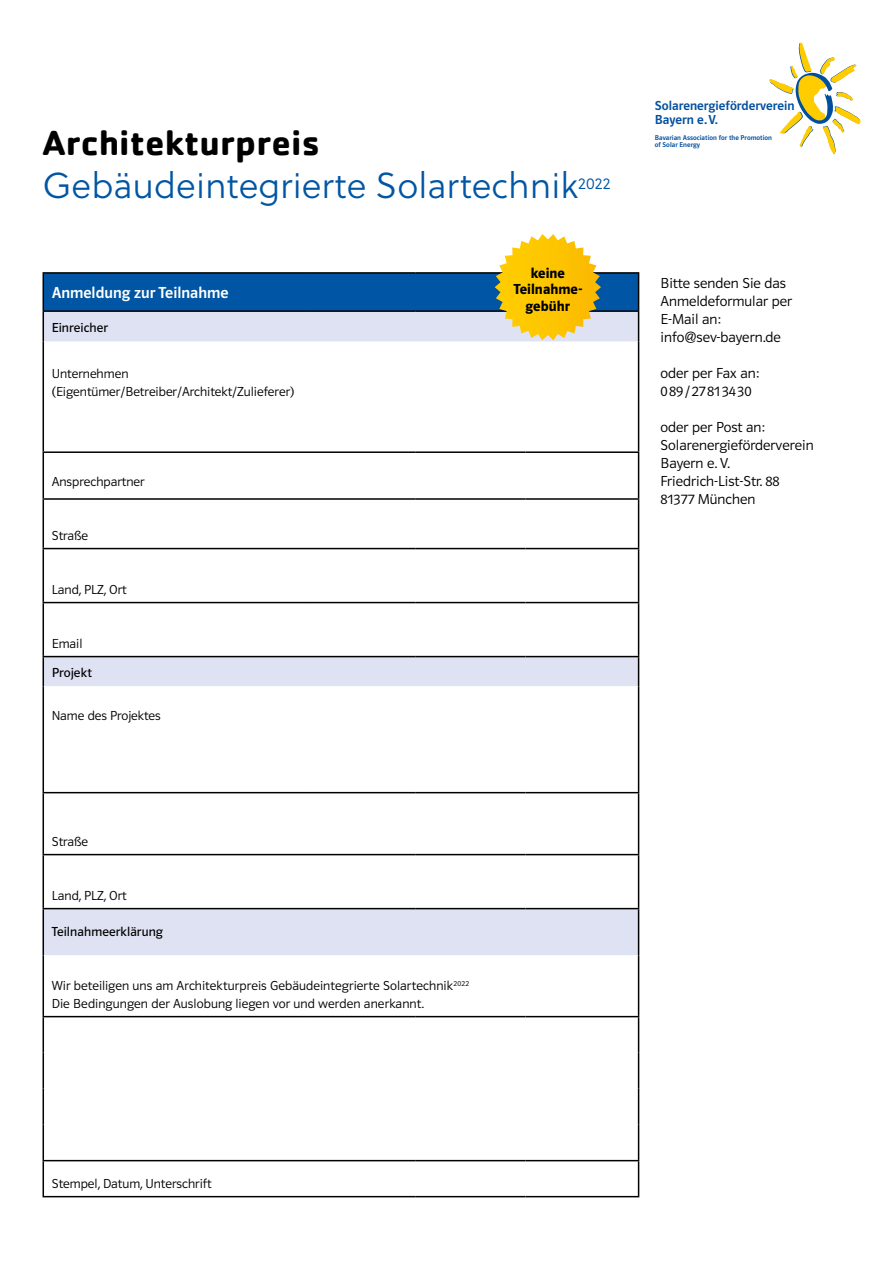
<style>
.page{position:relative;width:893px;height:1263px;background:#fff}
.page>*{position:absolute;margin:0;border:0;box-sizing:border-box;transform-origin:0 0}
.t1{font:36px "Soleil Lt";color:#0056a4}
.t2{font:700 36px "Cachet Std";color:#000}
.t3{font:16.5px "Polo 11 K Krftg";color:#fff}
.t4{font:15.75px "Soleil Lt";color:#0056a4}
.t5{font:15px/18px "Polo 11 K Leicht";color:#000}
.t6{font:15px/16.5px "Polo 11 K Hfett";letter-spacing:.005em;color:#000;text-align:center}
.t7{font:13.5px/18px "Polo 11 K Leicht";color:#000}
.t8{font:13.5px "Polo 11 K Buch";letter-spacing:.005em;color:#000}
.t9{font:13.5px/13.5px "Polo 11 K Krftg";letter-spacing:.005em;color:#004f9f}
.t10{font:7.2px "Polo 11 K Krftg";letter-spacing:.005em;color:#004f9f}
</style>
<div class="page">
<svg style="left:769px;top:43px;width:92px;height:112px"></svg>
<div style="left:43px;top:273px;width:596px;height:38px;background:#0056a4"></div>
<div style="left:44px;top:312px;width:594px;height:30px;background:#dee2f3"></div>
<svg style="left:44px;top:342px;width:594px;height:854px"></svg>
<svg style="left:44px;top:500px;width:594px;height:48px"></svg>
<hr style="left:43px;top:274px;width:1px;height:36px;background:#000">
<hr style="left:43px;top:272px;width:263px;height:2px;background:#000">
<hr style="left:306px;top:272px;width:110px;height:2px;background:#000">
<hr style="left:416px;top:272px;width:109px;height:2px;background:#000">
<hr style="left:525px;top:272px;width:114px;height:2px;background:#000">
<hr style="left:43px;top:310px;width:263px;height:2px;background:#000">
<hr style="left:306px;top:310px;width:110px;height:2px;background:#000">
<hr style="left:416px;top:310px;width:109px;height:2px;background:#000">
<hr style="left:638px;top:274px;width:1px;height:36px;background:#000">
<hr style="left:525px;top:310px;width:114px;height:2px;background:#000">
<hr style="left:43px;top:312px;width:1px;height:30px;background:#000">
<hr style="left:638px;top:312px;width:1px;height:30px;background:#000">
<hr style="left:43px;top:342px;width:1px;height:109px;background:#000">
<hr style="left:638px;top:342px;width:1px;height:109px;background:#000">
<hr style="left:43px;top:453px;width:1px;height:45px;background:#000">
<hr style="left:43px;top:451px;width:263px;height:2px;background:#000">
<hr style="left:306px;top:451px;width:110px;height:2px;background:#000">
<hr style="left:416px;top:451px;width:109px;height:2px;background:#000">
<hr style="left:525px;top:451px;width:114px;height:2px;background:#000">
<hr style="left:638px;top:453px;width:1px;height:45px;background:#000">
<hr style="left:43px;top:500px;width:1px;height:48px;background:#000">
<hr style="left:43px;top:498px;width:263px;height:2px;background:#000">
<hr style="left:306px;top:498px;width:110px;height:2px;background:#000">
<hr style="left:416px;top:498px;width:109px;height:2px;background:#000">
<hr style="left:525px;top:498px;width:114px;height:2px;background:#000">
<hr style="left:638px;top:500px;width:1px;height:48px;background:#000">
<hr style="left:43px;top:549px;width:1px;height:53px;background:#000">
<hr style="left:43px;top:603px;width:1px;height:53px;background:#000">
<hr style="left:43px;top:548px;width:263px;height:1px;background:#000">
<hr style="left:306px;top:548px;width:110px;height:1px;background:#000">
<hr style="left:416px;top:548px;width:109px;height:1px;background:#000">
<hr style="left:525px;top:548px;width:114px;height:1px;background:#000">
<hr style="left:638px;top:549px;width:1px;height:53px;background:#000">
<hr style="left:638px;top:603px;width:1px;height:53px;background:#000">
<svg style="left:43px;top:657px;width:1px;height:29px"></svg>
<hr style="left:43px;top:602px;width:263px;height:1px;background:#000">
<hr style="left:43px;top:656px;width:263px;height:1px;background:#000">
<hr style="left:306px;top:602px;width:110px;height:1px;background:#000">
<hr style="left:416px;top:602px;width:109px;height:1px;background:#000">
<hr style="left:306px;top:656px;width:110px;height:1px;background:#000">
<hr style="left:416px;top:656px;width:109px;height:1px;background:#000">
<hr style="left:525px;top:602px;width:114px;height:1px;background:#000">
<hr style="left:525px;top:656px;width:114px;height:1px;background:#000">
<svg style="left:638px;top:657px;width:1px;height:29px"></svg>
<hr style="left:43px;top:686px;width:1px;height:106px;background:#000">
<hr style="left:638px;top:686px;width:1px;height:106px;background:#000">
<hr style="left:43px;top:793px;width:1px;height:61px;background:#000">
<hr style="left:43px;top:855px;width:1px;height:53px;background:#000">
<hr style="left:43px;top:909px;width:1px;height:46px;background:#000">
<hr style="left:43px;top:955px;width:1px;height:61px;background:#000">
<hr style="left:43px;top:1017px;width:1px;height:36px;background:#000">
<hr style="left:43px;top:1053px;width:1px;height:36px;background:#000">
<hr style="left:43px;top:1089px;width:1px;height:36px;background:#000">
<hr style="left:43px;top:1125px;width:1px;height:35px;background:#000">
<hr style="left:43px;top:1161px;width:1px;height:35px;background:#000">
<hr style="left:43px;top:792px;width:263px;height:1px;background:#000">
<hr style="left:43px;top:854px;width:263px;height:1px;background:#000">
<hr style="left:43px;top:908px;width:263px;height:1px;background:#000">
<hr style="left:43px;top:1016px;width:263px;height:1px;background:#000">
<hr style="left:43px;top:1160px;width:263px;height:1px;background:#000">
<hr style="left:43px;top:1196px;width:263px;height:1px;background:#000">
<hr style="left:306px;top:792px;width:110px;height:1px;background:#000">
<hr style="left:416px;top:792px;width:109px;height:1px;background:#000">
<hr style="left:306px;top:854px;width:110px;height:1px;background:#000">
<hr style="left:416px;top:854px;width:109px;height:1px;background:#000">
<hr style="left:306px;top:908px;width:110px;height:1px;background:#000">
<hr style="left:416px;top:908px;width:109px;height:1px;background:#000">
<hr style="left:306px;top:1016px;width:110px;height:1px;background:#000">
<hr style="left:416px;top:1016px;width:109px;height:1px;background:#000">
<hr style="left:306px;top:1160px;width:110px;height:1px;background:#000">
<hr style="left:416px;top:1160px;width:109px;height:1px;background:#000">
<hr style="left:306px;top:1196px;width:110px;height:1px;background:#000">
<hr style="left:416px;top:1196px;width:109px;height:1px;background:#000">
<hr style="left:525px;top:792px;width:114px;height:1px;background:#000">
<hr style="left:638px;top:793px;width:1px;height:61px;background:#000">
<hr style="left:638px;top:855px;width:1px;height:53px;background:#000">
<hr style="left:638px;top:909px;width:1px;height:46px;background:#000">
<hr style="left:638px;top:955px;width:1px;height:61px;background:#000">
<hr style="left:638px;top:1017px;width:1px;height:36px;background:#000">
<hr style="left:638px;top:1053px;width:1px;height:36px;background:#000">
<hr style="left:638px;top:1089px;width:1px;height:36px;background:#000">
<hr style="left:638px;top:1125px;width:1px;height:35px;background:#000">
<hr style="left:638px;top:1161px;width:1px;height:35px;background:#000">
<hr style="left:525px;top:854px;width:114px;height:1px;background:#000">
<hr style="left:525px;top:908px;width:114px;height:1px;background:#000">
<hr style="left:525px;top:1016px;width:114px;height:1px;background:#000">
<hr style="left:525px;top:1160px;width:114px;height:1px;background:#000">
<hr style="left:525px;top:1196px;width:114px;height:1px;background:#000">
<svg style="left:495px;top:234px;width:106px;height:106px"></svg>
<p class="t9" style="left:655px;top:99px;width:141px">Solarenergieförderverein<br>Bayern e.V.</p>
<p class="t10" style="left:655px;top:134px;width:119px">Bavarian Association for the Promotion</p>
<h1 class="t2" style="left:43px;top:120px;width:279px">Architekturpreis</h1>
<p class="t10" style="left:655px;top:141px;width:47px">of Solar Energy</p>
<h1 class="t1" style="left:43px;top:160px;width:537px">Gebäudeintegrierte Solartechnik</h1>
<p class="t4" style="left:578px;top:173px;width:34px">2022</p>
<p class="t3" style="left:52px;top:284px;width:178px">Anmeldung zur Teilnahme</p>
<p class="t8" style="left:52px;top:321px;width:58px">Einreicher</p>
<p class="t7" style="left:52px;top:365px;width:244px">Unternehmen (Eigentümer/Betreiber/Architekt/Zulieferer)</p>
<p class="t7" style="left:52px;top:473px;width:94px">Ansprechpartner</p>
<p class="t7" style="left:52px;top:527px;width:38px">Straße</p>
<p class="t7" style="left:52px;top:581px;width:76px">Land, PLZ, Ort</p>
<p class="t7" style="left:52px;top:635px;width:32px">Email</p>
<p class="t8" style="left:52px;top:665px;width:42px">Projekt</p>
<p class="t7" style="left:52px;top:707px;width:110px">Name des Projektes</p>
<p class="t6" style="left:513px;top:265px;width:70px">keine<br>Teilnahme&shy;gebühr</p>
<p class="t7" style="left:52px;top:833px;width:38px">Straße</p>
<p class="t7" style="left:52px;top:887px;width:76px">Land, PLZ, Ort</p>
<p class="t8" style="left:52px;top:925px;width:113px">Teilnahmeerklärung</p>
<p class="t7" style="left:52px;top:977px;width:419px">Wir beteiligen uns am Architekturpreis Gebäudeintegrierte Solartechnik<sup>2022<br></sup>Die Bedingungen der Auslobung liegen vor und werden anerkannt.</p>
<p class="t7" style="left:52px;top:1175px;width:161px">Stempel, Datum, Unterschrift</p>
<p class="t5" style="left:660px;top:274px;width:133px">Bitte senden Sie das<br>Anmeldeformular per<br>E-Mail an: info@sev-bayern.de</p>
<p class="t5" style="left:660px;top:364px;width:100px">oder per Fax an:<br>089/27813430</p>
<p class="t5" style="left:660px;top:418px;width:155px">oder per Post an:<br>Solarenergieförderverein<br>Bayern e. V.<br>Friedrich-List-Str. 88<br>81377 München</p>
</div>
